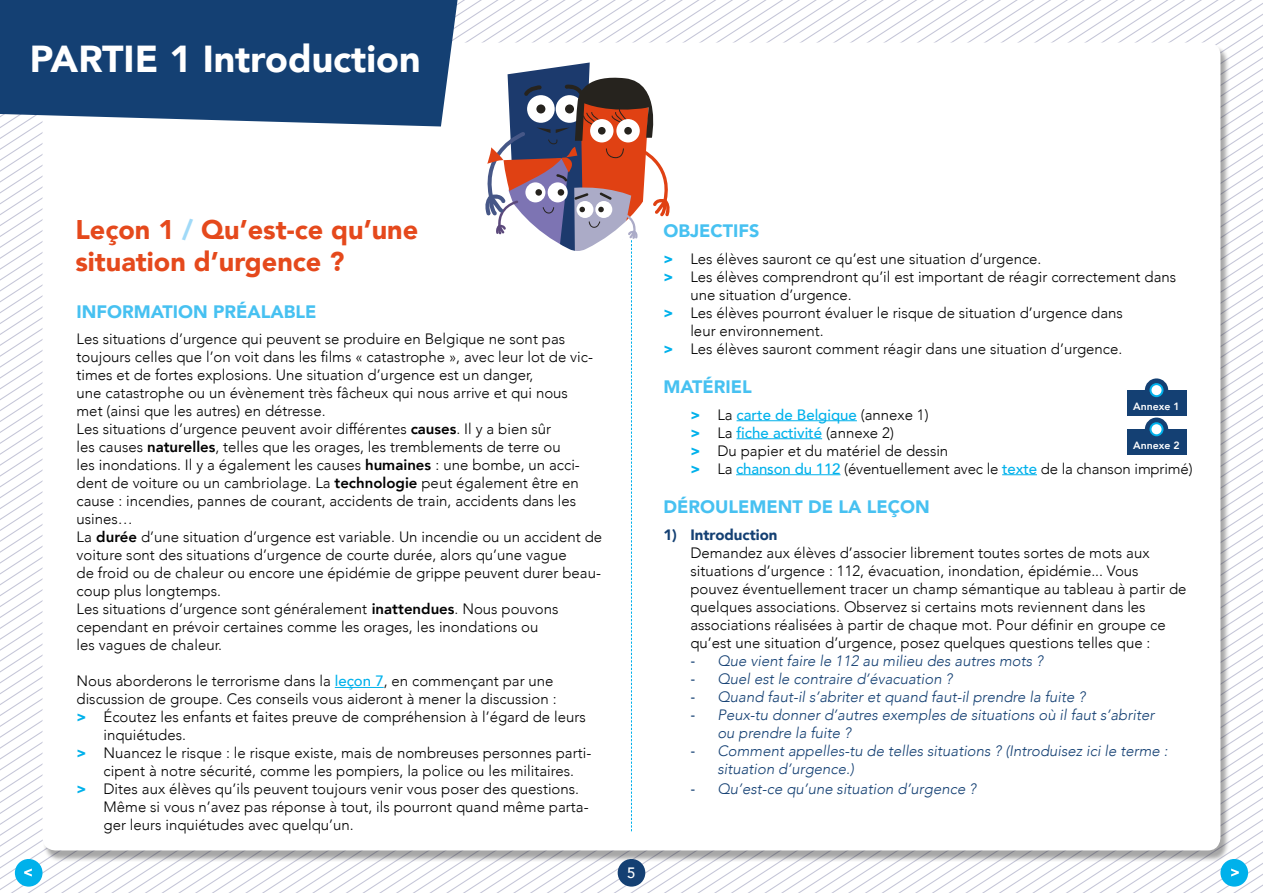
<style>
.page{position:relative;width:1263px;height:893px;background:#fff}
.page>*{position:absolute;margin:0;border:0;box-sizing:border-box;transform-origin:0 0}
.t1{font:900 37.5px "Avenir";color:#fff}
.Rode_Titel{font:900 27px/32.4px "Avenir";color:#e5491c}
.Titel_kapitalen_blau{font:900 18px "Avenir";color:#47c1f1}
.Tab_Nummering_light{font:300 15px/18px "Avenir";color:#000}
.Les_Body_tab{font:300 15px/18px "Avenir";color:#000}
.t2{font:italic 300 15px/18px "Avenir";color:#144073}
.Les_Body_tab-2{font:500 15px "Avenir";color:#00b1eb}
.Tab_Nummering_cijfer{font:900 15px "Avenir";color:#144073}
.t3{font:500 15px "Avenir";color:#fff}
.t4{font:800 10.5px "Avenir";color:#fff}
.s1{color:#a1daf8}
.s2{font-weight:800}
.s3{font-weight:500;color:#00b1eb}
.s4{font-weight:900;color:#00b1eb}
.s5{font-weight:900}
.s6{font-weight:300;color:#000}
.s7{font-family:"Cambria";font-weight:400;font-style:normal}
</style>
<div class="page">
<svg style="left:505px;top:516px;width:758px;height:377px"></svg>
<div style="left:43px;top:45px;width:1187px;height:817px;background:#000;opacity:.35"></div>
<div style="left:43px;top:43px;width:1177px;height:807px;background:#fff;border-radius:13px"></div>
<div style="left:1220px;top:859px;width:28px;height:28px;background:#00b1eb;border-radius:50%"></div>
<svg style="left:1231px;top:868px;width:8px;height:8px"></svg>
<div style="left:15px;top:859px;width:28px;height:28px;background:#00b1eb;border-radius:50%"></div>
<svg style="left:24px;top:868px;width:8px;height:8px"></svg>
<div style="left:618px;top:859px;width:27px;height:28px;background:#144073;border-radius:50%"></div>
<div style="left:0;top:0;width:457px;height:126px;background:#144073"></div>
<svg style="left:485px;top:62px;width:185px;height:769px"></svg>
<div style="left:1127px;top:390px;width:59px;height:25px;background:#144073"></div>
<div style="left:1127px;top:429px;width:59px;height:25px;background:#144073"></div>
<svg style="left:1146px;top:380px;width:20px;height:20px"></svg>
<div style="left:1145px;top:378px;width:23px;height:24px;border:3px solid #144073;border-radius:50%"></div>
<svg style="left:1146px;top:419px;width:20px;height:20px"></svg>
<div style="left:1145px;top:418px;width:23px;height:23px;border:3px solid #144073;border-radius:50%"></div>
<div style="left:1150px;top:384px;width:12px;height:12px;background:#fff;border-radius:50%"></div>
<div style="left:1149px;top:383px;width:14px;height:14px;border:2px solid #00b1eb;border-radius:50%"></div>
<div style="left:1150px;top:423px;width:12px;height:12px;background:#fff;border-radius:50%"></div>
<div style="left:1149px;top:422px;width:14px;height:14px;border:2px solid #00b1eb;border-radius:50%"></div>
<hr style="left:335px;top:687px;width:49px;height:1px;background:#00b1eb">
<hr style="left:736px;top:420px;width:121px;height:1px;background:#00b1eb">
<hr style="left:736px;top:438px;width:86px;height:1px;background:#00b1eb">
<hr style="left:736px;top:474px;width:104px;height:1px;background:#00b1eb">
<hr style="left:1002px;top:474px;width:35px;height:1px;background:#00b1eb">
<p class="t1" style="left:30px;top:26px;width:392px">PARTIE 1 Introduction</p>
<h1 class="Rode_Titel" style="left:75px;top:212px;width:344px">Leçon 1 <span class="s1">/</span> Qu’est-ce qu’une situation d’urgence ?</h1>
<h3 class="Titel_kapitalen_blau" style="left:77px;top:296px;width:241px">INFORMATION PRÉALABLE</h3>
<p class="Tab_Nummering_light" style="left:77px;top:330px;width:518px">Les situations d’urgence qui peuvent se produire en Belgique ne sont pas toujours celles que l’on voit dans les films « catastrophe », avec leur lot de vic&shy;times et de fortes explosions. Une situation d’urgence est un danger,<br>une catastrophe ou un évènement très fâcheux qui nous arrive et qui nous met (ainsi que les autres) en détresse.</p>
<p class="Tab_Nummering_light" style="left:77px;top:420px;width:505px">Les situations d’urgence peuvent avoir différentes <span class="s2">causes</span>. Il y a bien sûr<br>les causes <span class="s2">naturelles</span>, telles que les orages, les tremblements de terre ou les inondations. Il y a également les causes <span class="s2">humaines</span> : une bombe, un acci&shy;dent de voiture ou un cambriolage. La <span class="s2">technologie</span> peut également être en cause : incendies, pannes de courant, accidents de train, accidents dans les usines…</p>
<p class="Tab_Nummering_light" style="left:77px;top:528px;width:527px">La <span class="s2">durée</span> d’une situation d’urgence est variable. Un incendie ou un accident de voiture sont des situations d’urgence de courte durée, alors qu’une vague<br>de froid ou de chaleur ou encore une épidémie de grippe peuvent durer beau&shy;coup plus longtemps.</p>
<p class="Tab_Nummering_light" style="left:77px;top:600px;width:483px">Les situations d’urgence sont généralement <span class="s2">inattendues</span>. Nous pouvons cependant en prévoir certaines comme les orages, les inondations ou les vagues de chaleur.</p>
<p class="Tab_Nummering_light" style="left:77px;top:672px;width:482px">Nous aborderons le terrorisme dans la <span class="s3">leçon 7</span>, en commençant par une discussion de groupe. Ces conseils vous aideront à mener la discussion :</p>
<p class="Les_Body_tab" style="left:104px;top:708px;width:484px;text-indent:-27px"><span class="s4">&gt;</span> Écoutez les enfants et faites preuve de compréhension à l’égard de leurs inquiétudes.</p>
<p class="Les_Body_tab" style="left:104px;top:744px;width:489px;text-indent:-27px"><span class="s4">&gt;</span> Nuancez le risque : le risque existe, mais de nombreuses personnes parti&shy;cipent à notre sécurité, comme les pompiers, la police ou les militaires.</p>
<p class="Les_Body_tab" style="left:104px;top:780px;width:487px;text-indent:-27px"><span class="s4">&gt;</span> Dites aux élèves qu’ils peuvent toujours venir vous poser des questions.<br>Même si vous n’avez pas réponse à tout, ils pourront quand même parta&shy;ger leurs inquiétudes avec quelqu’un.</p>
<p class="t3" style="left:627px;top:860px;width:10px">5</p>
<h3 class="Titel_kapitalen_blau" style="left:663px;top:215px;width:97px">OBJECTIFS</h3>
<p class="Les_Body_tab" style="left:663px;top:249px;width:380px"><span class="s4">&gt;</span> Les élèves sauront ce qu’est une situation d’urgence.</p>
<p class="Les_Body_tab" style="left:690px;top:267px;width:487px;text-indent:-27px"><span class="s4">&gt;</span> Les élèves comprendront qu’il est important de réagir correctement dans une situation d’urgence.</p>
<p class="Les_Body_tab" style="left:690px;top:303px;width:434px;text-indent:-27px"><span class="s4">&gt;</span> Les élèves pourront évaluer le risque de situation d’urgence dans leur environnement.</p>
<p class="Les_Body_tab" style="left:663px;top:339px;width:460px"><span class="s4">&gt;</span> Les élèves sauront comment réagir dans une situation d’urgence.</p>
<h3 class="Titel_kapitalen_blau" style="left:663px;top:371px;width:90px">MATÉRIEL</h3>
<p class="Les_Body_tab-2" style="left:690px;top:401px;width:240px"><span class="s5">&gt;</span> <span class="s6">La</span> carte de Belgique <span class="s6">(annexe 1)</span></p>
<p class="Les_Body_tab-2" style="left:690px;top:419px;width:205px"><span class="s5">&gt;</span> <span class="s6">La</span> fiche activité <span class="s6">(annexe 2)</span></p>
<p class="Les_Body_tab" style="left:690px;top:441px;width:259px"><span class="s4">&gt;</span> Du papier et du matériel de dessin</p>
<p class="Les_Body_tab" style="left:690px;top:459px;width:504px"><span class="s4">&gt;</span> La <span class="s3">chanson du 112</span> (éventuellement avec le <span class="s3">texte</span> de la chanson imprimé)</p>
<h3 class="Titel_kapitalen_blau" style="left:663px;top:491px;width:268px">DÉROULEMENT DE LA LEÇON</h3>
<p class="Tab_Nummering_cijfer" style="left:663px;top:522px;width:116px">1) Introduction</p>
<p class="Tab_Nummering_light" style="left:690px;top:544px;width:461px">Demandez aux élèves d’associer librement toutes sortes de mots aux situations d’urgence : 112, évacuation, inondation, épidémie... Vous</p>
<p class="Tab_Nummering_light" style="left:690px;top:580px;width:498px">pouvez éventuellement tracer un champ sémantique au tableau à partir de quelques associations. Observez si certains mots reviennent dans les associations réalisées à partir de chaque mot. Pour définir en groupe ce qu’est une situation d’urgence, posez quelques questions telles que :</p>
<p class="t2" style="left:690px;top:652px;width:354px"><span class="s7">-</span> Que vient faire le 112 au milieu des autres mots ?</p>
<p class="t2" style="left:690px;top:670px;width:264px"><span class="s7">-</span> Quel est le contraire d’évacuation ?</p>
<p class="t2" style="left:690px;top:688px;width:396px"><span class="s7">-</span> Quand faut-il s’abriter et quand faut-il prendre la fuite ?</p>
<p class="t2" style="left:717px;top:706px;width:438px;text-indent:-27px"><span class="s7">-</span> Peux-tu donner d’autres exemples de situations où il faut s’abriter ou prendre la fuite ?</p>
<p class="t2" style="left:717px;top:742px;width:452px;text-indent:-27px"><span class="s7">-</span> Comment appelles-tu de telles situations ? (Introduisez ici le terme : situation d’urgence.)</p>
<p class="t2" style="left:690px;top:779px;width:287px"><span class="s7">-</span> Qu’est-ce qu’une situation d’urgence ?</p>
<p class="t4" style="left:1133px;top:398px;width:48px">Annexe 1</p>
<p class="t4" style="left:1133px;top:437px;width:48px">Annexe 2</p>
</div>
